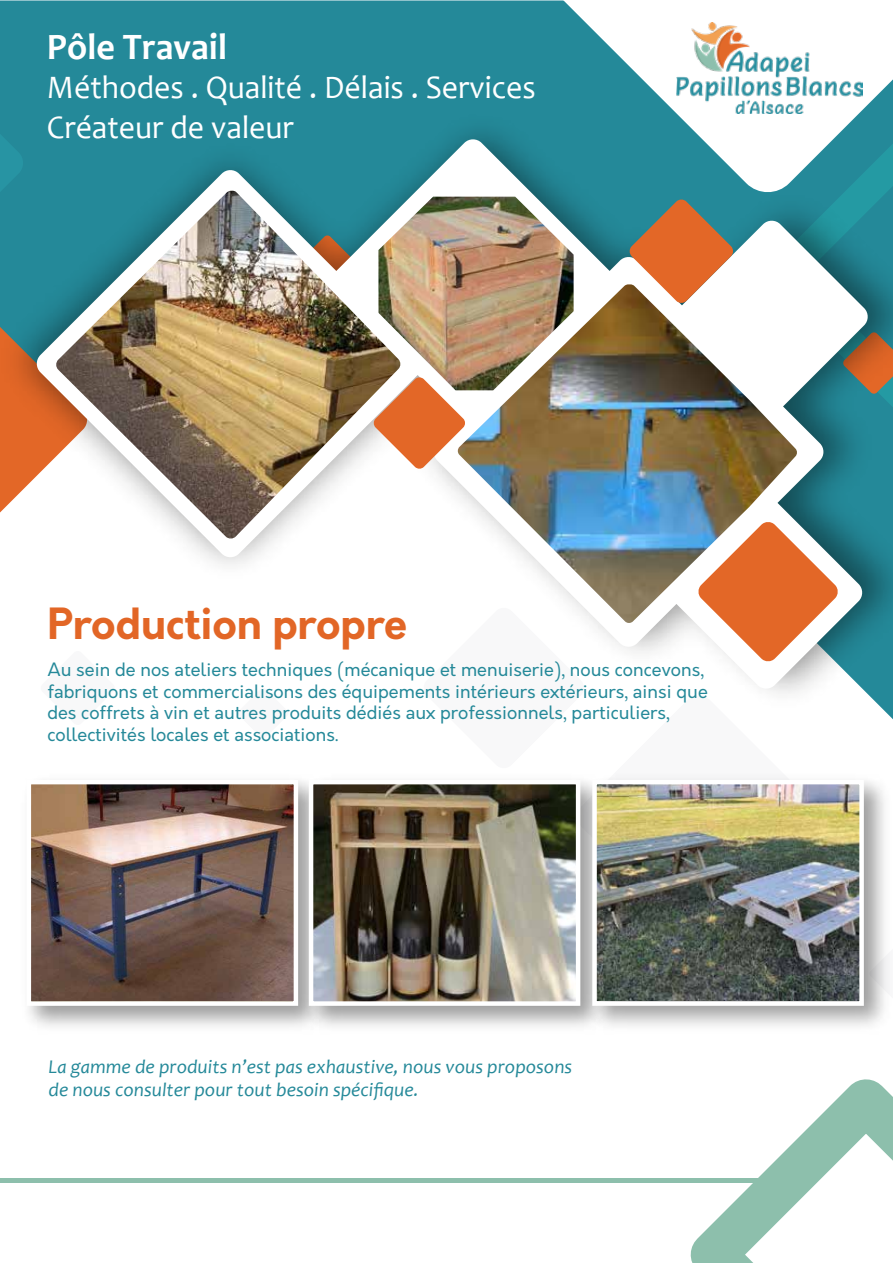
<style>
.page{position:relative;width:893px;height:1263px;background:#fff}
.page>*{position:absolute;margin:0;border:0;box-sizing:border-box;transform-origin:0 0}
.t1{font:700 42px "Orkney";letter-spacing:-.005em;color:#e26626}
.t2{font:700 37.5px "Candara";color:#fff;scale:.96 1}
.t3{font:33px/39.6px "Candara";color:#fff;scale:.96 1}
.t4{font:italic 19.5px/23.4px "Candara";letter-spacing:.005em;color:#258999}
.t5{font:18px/21.6px "Orkney";letter-spacing:.005em;color:#258999}
</style>
<div class="page">
<div style="left:88px;top:0;width:458px;height:97px;background:#248999"></div>
<svg style="left:546px;top:0;width:347px;height:97px"></svg>
<svg style="left:649px;top:1079px;width:244px;height:184px"></svg>
<hr style="left:0;top:1178px;width:758px;height:4px;background:#8dbfac">
<div style="left:0;top:0;width:88px;height:97px;background:#248999"></div>
<img style="left:0;top:97px;width:893px;height:623px">
<svg style="left:36px;top:138px;width:833px;height:552px"></svg>
<img style="left:55px;top:190px;width:346px;height:349px">
<svg style="left:697px;top:521px;width:142px;height:141px"></svg>
<img style="left:457px;top:284px;width:340px;height:339px">
<svg style="left:347px;top:156px;width:255px;height:253px"></svg>
<img style="left:378px;top:197px;width:196px;height:193px">
<svg style="left:373px;top:377px;width:93px;height:92px"></svg>
<svg style="left:629px;top:199px;width:105px;height:105px"></svg>
<img style="left:676px;top:22px;width:186px;height:91px">
<img style="left:32px;top:785px;width:261px;height:216px">
<div style="left:27px;top:780px;width:271px;height:226px;border:4px solid #fff"></div>
<img style="left:296px;top:778px;width:283px;height:253px">
<img style="left:314px;top:785px;width:261px;height:216px">
<div style="left:309px;top:780px;width:271px;height:226px;border:4px solid #fff"></div>
<img style="left:579px;top:777px;width:310px;height:249px">
<img style="left:597px;top:785px;width:262px;height:215px">
<div style="left:592px;top:780px;width:272px;height:226px;border:4px solid #fff"></div>
<h2 class="t2" style="left:47px;top:23px;width:189px">Pôle Travail</h2>
<h3 class="t3" style="left:47px;top:68px;width:511px">Méthodes . Qualité . Délais . Services<br>Créateur de valeur</h3>
<h1 class="t1" style="left:47px;top:595px;width:361px">Production propre</h1>
<p class="t5" style="left:47px;top:659px;width:662px">Au sein de nos ateliers techniques (mécanique et menuiserie), nous concevons, fabriquons et commercialisons des équipements intérieurs extérieurs, ainsi que des coffrets à vin et autres produits dédiés aux professionnels, particuliers, collectivités locales et associations.</p>
<p class="t4" style="left:48px;top:1054px;width:525px">La gamme de produits n’est pas exhaustive, nous vous proposons de nous consulter pour tout besoin spécifique.</p>
</div>
